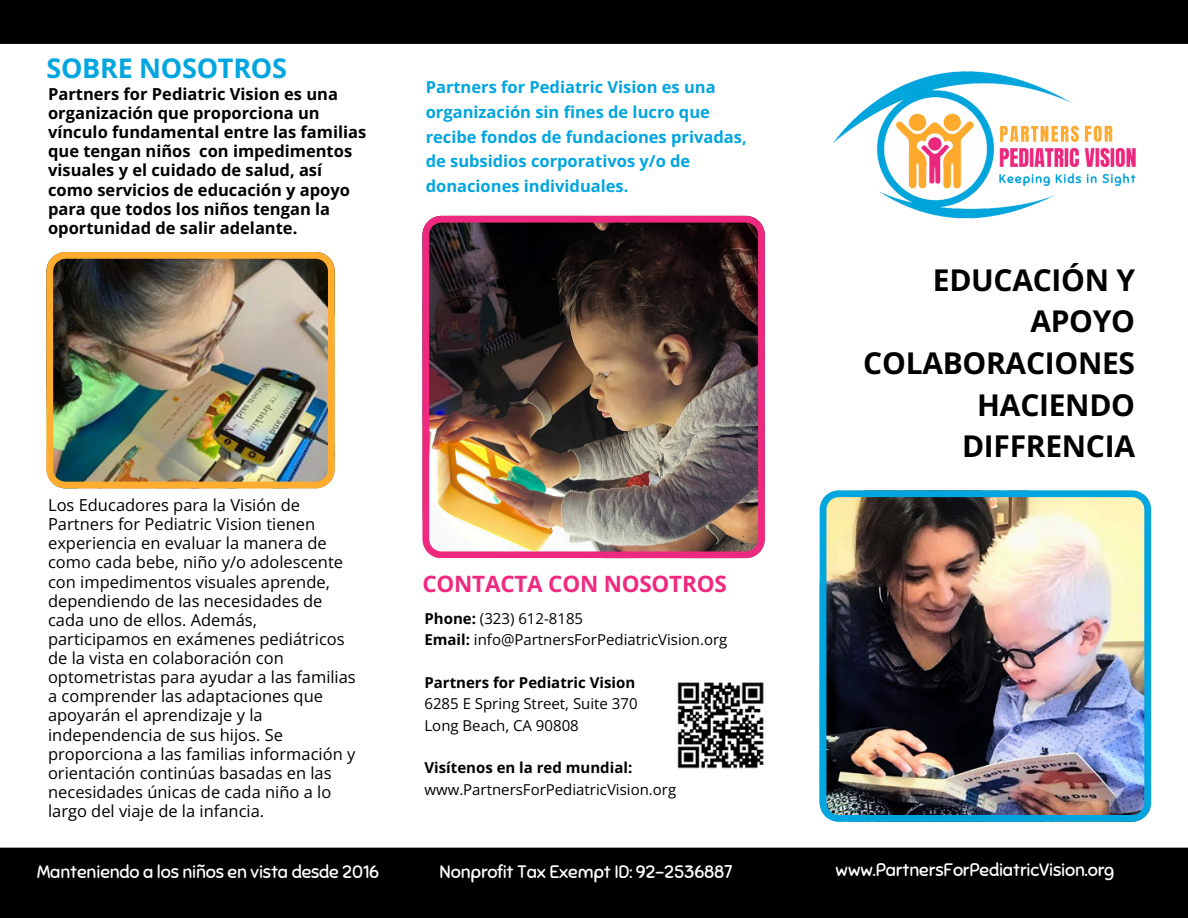
<style>
.page{position:relative;width:1188px;height:918px;background:#fff}
.page>*{position:absolute;margin:0;border:0;box-sizing:border-box;transform-origin:0 0}
.t1{font:700 30px/41.7px "Open Sans";letter-spacing:-.01em;color:#000;text-align:right}
.t2{font:700 27px "Open Sans";letter-spacing:-.01em;color:#01a5df}
.t3{font:700 22.5px "Open Sans";letter-spacing:-.01em;color:#ef297f}
.t4{font:18px "Sniglet";letter-spacing:-.01em;color:#fff}
.t5{font:16.5px/19.2px "Open Sans";color:#000001}
.t6{font:700 16.5px/19.2px "Open Sans";color:#000001}
.t7{font:700 16.5px/24.8px "Open Sans";color:#01a5df}
.t8{font:15px "Open Sans";color:#000001}
.t9{font:700 15px "Open Sans";color:#000001}
.s1{font-weight:700}
</style>
<div class="page">
<div style="left:0;top:848px;width:1188px;height:70px;background:#000"></div>
<img style="left:833px;top:71px;width:303px;height:148px">
<div style="left:0;top:0;width:1188px;height:44px;background:#000"></div>
<img style="left:677px;top:682px;width:87px;height:87px">
<img style="left:820px;top:490px;width:331px;height:332px">
<img style="left:422px;top:216px;width:342px;height:342px">
<img style="left:46px;top:252px;width:288px;height:236px">
<h4 class="t2" style="left:46px;top:49px;width:242px">SOBRE NOSOTROS</h4>
<p class="t6" style="left:48px;top:84px;width:320px">Partners for Pediatric Vision es una organización que proporciona un vínculo fundamental entre las familias que tengan niños con impedimentos visuales y el cuidado de salud, así como servicios de educación y apoyo para que todos los niños tengan la oportunidad de salir adelante.</p>
<p class="t7" style="left:426px;top:74px;width:323px">Partners for Pediatric Vision es una organización sin fines de lucro que recibe fondos de fundaciones privadas, de subsidios corporativos y/o de donaciones individuales.</p>
<p class="t5" style="left:48px;top:495px;width:309px">Los Educadores para la Visión de Partners for Pediatric Vision tienen experiencia en evaluar la manera de como cada bebe, niño y/o adolescente con impedimentos visuales aprende, dependiendo de las necesidades de cada uno de ellos. Además, participamos en exámenes pediátricos de la vista en colaboración con optometristas para ayudar a las familias a comprender las adaptaciones que apoyarán el aprendizaje y la independencia de sus hijos. Se proporciona a las familias información y orientación continúas basadas en las necesidades únicas de cada niño a lo largo del viaje de la infancia.</p>
<h3 class="t3" style="left:422px;top:568px;width:306px">CONTACTA CON NOSOTROS</h3>
<p class="t8" style="left:424px;top:608px;width:160px"><span class="s1">Phone:</span> (323) 612-8185</p>
<p class="t8" style="left:424px;top:629px;width:304px"><span class="s1">Email:</span> info@PartnersForPediatricVision.org</p>
<p class="t9" style="left:424px;top:672px;width:212px">Partners for Pediatric Vision</p>
<p class="t8" style="left:424px;top:693px;width:215px">6285 E Spring Street, Suite 370</p>
<p class="t8" style="left:424px;top:715px;width:156px">Long Beach, CA 90808</p>
<p class="t9" style="left:424px;top:757px;width:209px">Visítenos en la red mundial:</p>
<p class="t8" style="left:424px;top:779px;width:253px">www.PartnersForPediatricVision.org</p>
<p class="t1" style="left:863px;top:258px;width:273px">EDUCACIÓN Y<br>APOYO<br>COLABORACIONES<br>HACIENDO<br>DIFFRENCIA</p>
<h5 class="t4" style="left:37px;top:860px;width:343px">Manteniendo a los niños en vista desde 2016</h5>
<p class="t4" style="left:836px;top:859px;width:280px">www.PartnersForPediatricVision.org</p>
<p class="t4" style="left:440px;top:861px;width:294px">Nonprofit Tax Exempt ID: 92-2536887</p>
</div>
